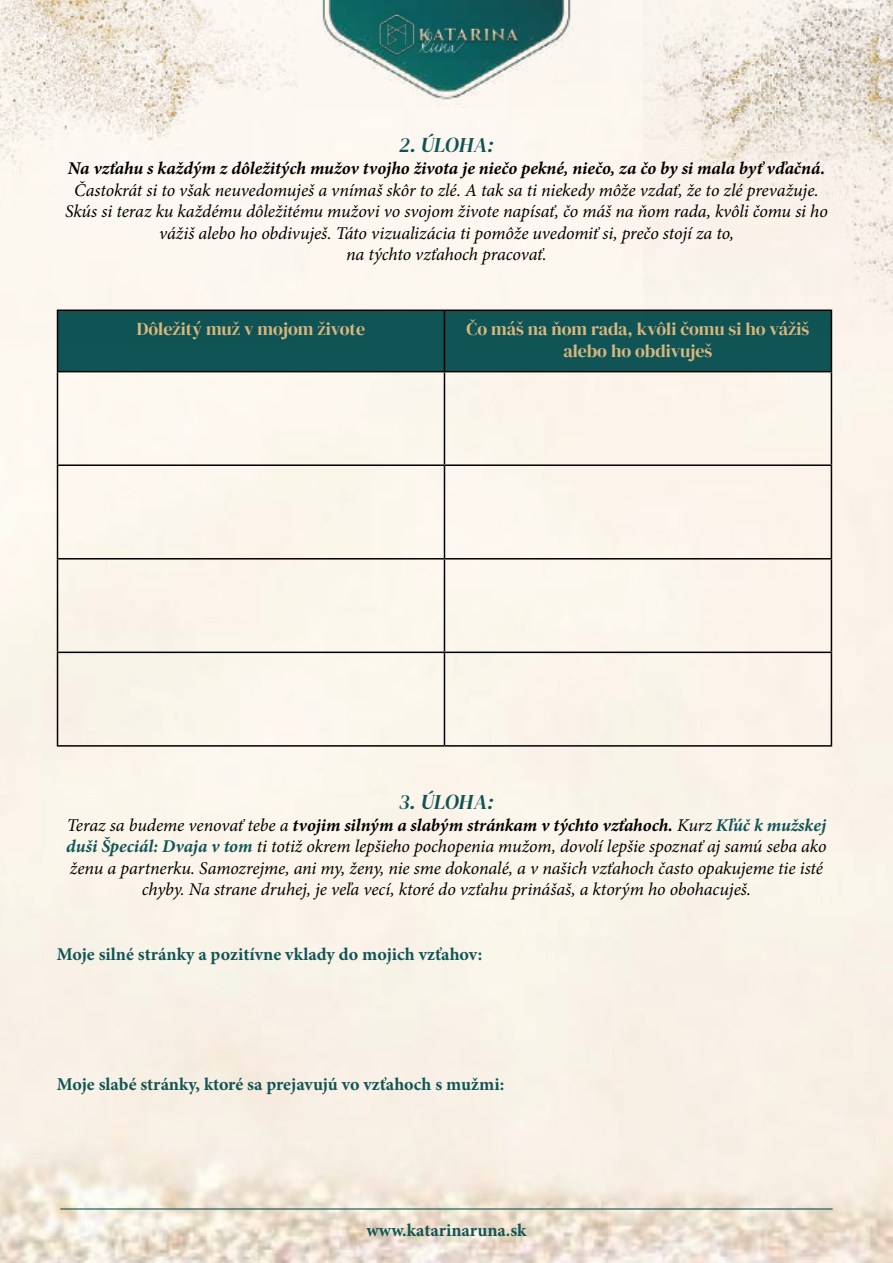
<style>
.page{position:relative;width:893px;height:1263px;background:#fff}
.page>*{position:absolute;margin:0;border:0;box-sizing:border-box;transform-origin:0 0}
.t1{font:italic 21px "DM Serif Display";letter-spacing:-.005em;color:#115455}
.t2{font:italic 18px/21.6px "Minion Pro";letter-spacing:-.005em;color:#000;text-align:center}
.t3{font:700 18px "Minion Pro";color:#115455}
.t4{font:italic 700 18px "Minion Pro";letter-spacing:-.005em;color:#000}
.t5{font:18px/21.6px "DM Serif Display";color:#dab87d;text-align:center}
.s1{font-weight:700}
.s2{font-weight:700;color:#115455}
</style>
<div class="page">
<img style="left:0;top:0;width:893px;height:1263px">
<div style="left:58px;top:311px;width:773px;height:60px;background:#115455"></div>
<hr style="left:57px;top:309px;width:387px;height:2px;background:#000">
<hr style="left:57px;top:311px;width:1px;height:60px;background:#000">
<hr style="left:444px;top:309px;width:388px;height:2px;background:#000">
<hr style="left:444px;top:311px;width:1px;height:60px;background:#000">
<hr style="left:831px;top:311px;width:1px;height:60px;background:#000">
<hr style="left:57px;top:371px;width:387px;height:1px;background:#000">
<hr style="left:57px;top:372px;width:1px;height:92px;background:#000">
<hr style="left:444px;top:371px;width:388px;height:1px;background:#000">
<hr style="left:444px;top:372px;width:1px;height:92px;background:#000">
<hr style="left:831px;top:372px;width:1px;height:92px;background:#000">
<hr style="left:57px;top:464px;width:387px;height:2px;background:#000">
<hr style="left:57px;top:466px;width:1px;height:92px;background:#000">
<hr style="left:444px;top:464px;width:388px;height:2px;background:#000">
<hr style="left:444px;top:466px;width:1px;height:92px;background:#000">
<hr style="left:831px;top:466px;width:1px;height:92px;background:#000">
<hr style="left:57px;top:558px;width:387px;height:1px;background:#000">
<hr style="left:57px;top:559px;width:1px;height:93px;background:#000">
<hr style="left:444px;top:558px;width:388px;height:1px;background:#000">
<hr style="left:444px;top:559px;width:1px;height:93px;background:#000">
<hr style="left:831px;top:559px;width:1px;height:93px;background:#000">
<hr style="left:57px;top:652px;width:387px;height:1px;background:#000">
<hr style="left:57px;top:653px;width:1px;height:92px;background:#000">
<hr style="left:444px;top:652px;width:388px;height:1px;background:#000">
<hr style="left:444px;top:653px;width:1px;height:92px;background:#000">
<hr style="left:831px;top:653px;width:1px;height:92px;background:#000">
<hr style="left:57px;top:745px;width:387px;height:2px;background:#000">
<hr style="left:444px;top:745px;width:388px;height:2px;background:#000">
<img style="left:0;top:0;width:298px;height:342px">
<img style="left:643px;top:0;width:250px;height:333px">
<img style="left:294px;top:0;width:305px;height:107px">
<img style="left:375px;top:11px;width:143px;height:47px">
<hr style="left:60px;top:1208px;width:773px;height:1px;background:#115455">
<p class="t1" style="left:399px;top:133px;width:96px">2. ÚLOHA:</p>
<p class="t4" style="left:68px;top:159px;width:759px">Na vzťahu s každým z dôležitých mužov tvojho života je niečo pekné, niečo, za čo by si mala byť vďačná.</p>
<p class="t2" style="left:65px;top:179px;width:764px">Častokrát si to však neuvedomuješ a vnímaš skôr to zlé. A tak sa ti niekedy môže vzdať, že to zlé prevažuje.<br>Skús si teraz ku každému dôležitému mužovi vo svojom živote napísať, čo máš na ňom rada, kvôli čomu si ho vážiš alebo ho obdivuješ. Táto vizualizácia ti pomôže uvedomiť si, prečo stojí za to,<br>na týchto vzťahoch pracovať.</p>
<p class="t5" style="left:137px;top:318px;width:230px">Dôležitý muž v mojom živote</p>
<p class="t5" style="left:467px;top:318px;width:344px">Čo máš na ňom rada, kvôli čomu si ho vážiš alebo ho obdivuješ</p>
<p class="t1" style="left:399px;top:789px;width:96px">3. ÚLOHA:</p>
<p class="t2" style="left:66px;top:814px;width:762px">Teraz sa budeme venovať tebe a <span class="s1">tvojim silným a slabým stránkam v týchto vzťahoch.</span> Kurz <span class="s2">Kľúč k mužskej duši Špeciál: Dvaja v tom</span> ti totiž okrem lepšieho pochopenia mužom, dovolí lepšie spoznať aj samú seba ako ženu a partnerku. Samozrejme, ani my, ženy, nie sme dokonalé, a v našich vzťahoch často opakujeme tie isté chyby. Na strane druhej, je veľa vecí, ktoré do vzťahu prinášaš, a ktorým ho obohacuješ.</p>
<p class="t3" style="left:57px;top:947px;width:427px">Moje silné stránky a pozitívne vklady do mojich vzťahov:</p>
<p class="t3" style="left:57px;top:1077px;width:449px">Moje slabé stránky, ktoré sa prejavujú vo vzťahoch s mužmi:</p>
<p class="t3" style="left:366px;top:1223px;width:162px">www.katarinaruna.sk</p>
</div>
